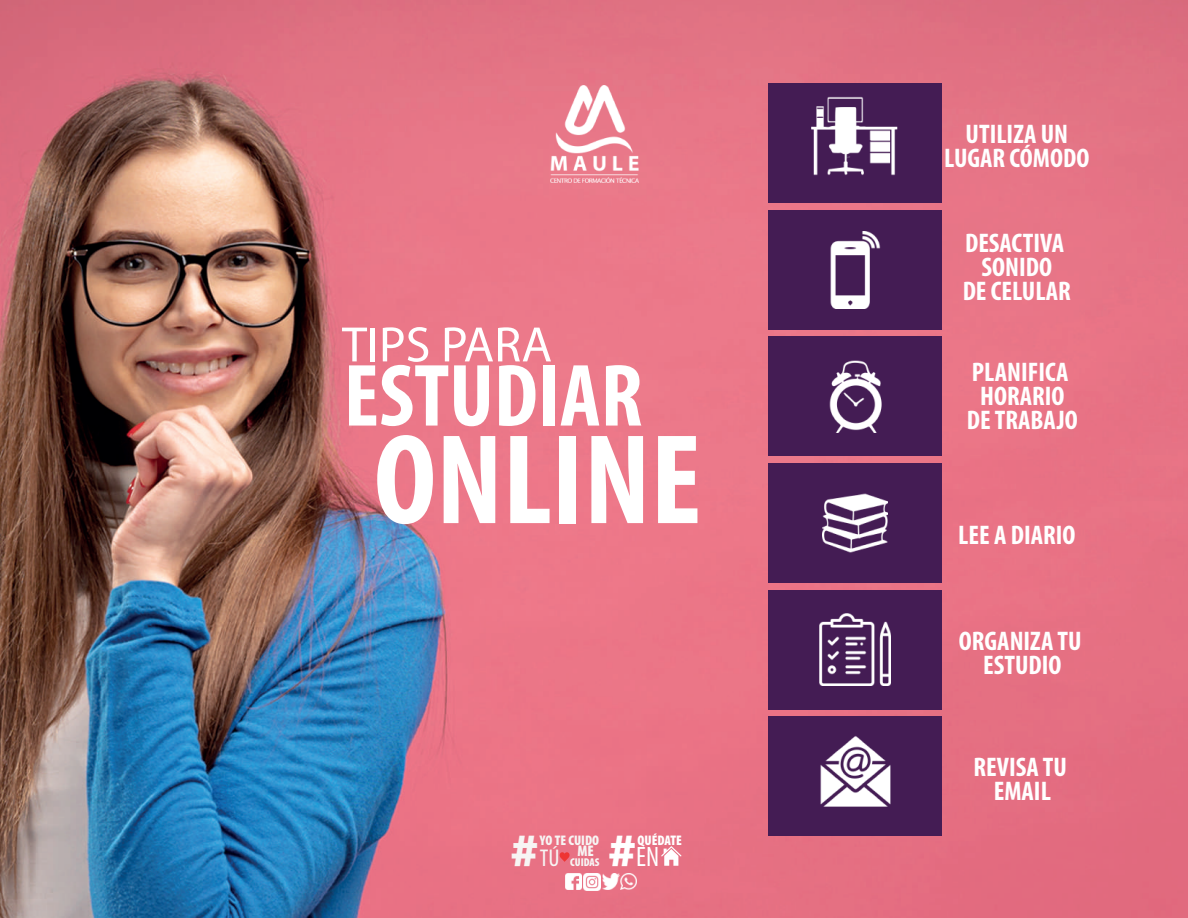
<style>
.page{position:relative;width:1188px;height:918px;background:#fff}
.page>*{position:absolute;margin:0;border:0;box-sizing:border-box;transform-origin:0 0}
.t1{font:700 condensed 129.15px "Myriad Pro";color:#fff}
.t2{font:700 condensed 89.25px "Myriad Pro";color:#fff}
.t3{font:50.1px "Myriad Pro";color:#fff}
.t4{font:36.6px "Hira Kaku Std N W8";color:#f7f5f4}
.t5{font:36.6px "Hira Kaku Std N W8";color:#fff}
.t6{font:condensed 28.2px "Myriad Pro";color:#fff}
.t7{font:700 condensed 27px/24px "Myriad Pro";color:#fff;text-align:center}
.t8{font:condensed 24.3px "Myriad Pro";color:#f7f5f4}
.t9{font:900 condensed 13.95px "Myriad Pro";color:#f7f5f4}
.t10{font:900 condensed 13.95px "Myriad Pro";color:#fff}
.t11{font:900 condensed 11.4px "Myriad Pro";color:#f7f5f4}
</style>
<div class="page">
<img style="left:0;top:0;width:1188px;height:918px">
<img style="left:551px;top:85px;width:88px;height:97px">
<img style="left:565px;top:873px;width:17px;height:17px">
<img style="left:584px;top:873px;width:17px;height:17px">
<img style="left:603px;top:873px;width:34px;height:17px">
<svg style="left:560px;top:852px;width:10px;height:10px"></svg>
<svg style="left:661px;top:846px;width:20px;height:20px"></svg>
<div style="left:768px;top:210px;width:174px;height:120px;background:#441c54"></div>
<div style="left:768px;top:463px;width:174px;height:120px;background:#441c54"></div>
<div style="left:768px;top:717px;width:174px;height:119px;background:#441c54"></div>
<div style="left:768px;top:83px;width:174px;height:120px;background:#441c54"></div>
<div style="left:768px;top:337px;width:174px;height:119px;background:#441c54"></div>
<div style="left:768px;top:590px;width:174px;height:119px;background:#441c54"></div>
<img style="left:812px;top:97px;width:86px;height:79px">
<img style="left:829px;top:360px;width:53px;height:73px">
<img style="left:819px;top:614px;width:72px;height:71px">
<img style="left:830px;top:231px;width:51px;height:77px">
<img style="left:822px;top:493px;width:65px;height:60px">
<img style="left:820px;top:736px;width:71px;height:71px">
<h3 class="t3" style="left:342px;top:314px;width:212px">TIPS PARA</h3>
<h2 class="t2" style="left:344px;top:340px;width:300px">ESTUDIAR</h2>
<h1 class="t1" style="left:374px;top:399px;width:329px">ONLINE</h1>
<h3 class="t4" style="left:510px;top:831px;width:30px">#</h3>
<p class="t9" style="left:540px;top:831px;width:61px">YO TE CUIDO</p>
<p class="t8" style="left:540px;top:843px;width:55px">TÚ <sup>ME</sup></p>
<p class="t11" style="left:570px;top:855px;width:31px">CUIDAS</p>
<h3 class="t5" style="left:608px;top:831px;width:30px">#</h3>
<p class="t10" style="left:638px;top:832px;width:46px">QUÉDATE</p>
<p class="t6" style="left:636px;top:840px;width:25px">EN</p>
<p class="t7" style="left:944px;top:122px;width:147px">UTILIZA UN<br>LUGAR CÓMODO</p>
<p class="t7" style="left:963px;top:231px;width:110px">DESACTIVA<br>SONIDO<br>DE CELULAR</p>
<p class="t7" style="left:967px;top:359px;width:112px">PLANIFICA<br>HORARIO<br>DE TRABAJO</p>
<p class="t7" style="left:958px;top:522px;width:119px">LEE A DIARIO</p>
<p class="t7" style="left:959px;top:628px;width:124px">ORGANIZA TU<br>ESTUDIO</p>
<p class="t7" style="left:974px;top:755px;width:95px">REVISA TU<br>EMAIL</p>
</div>
